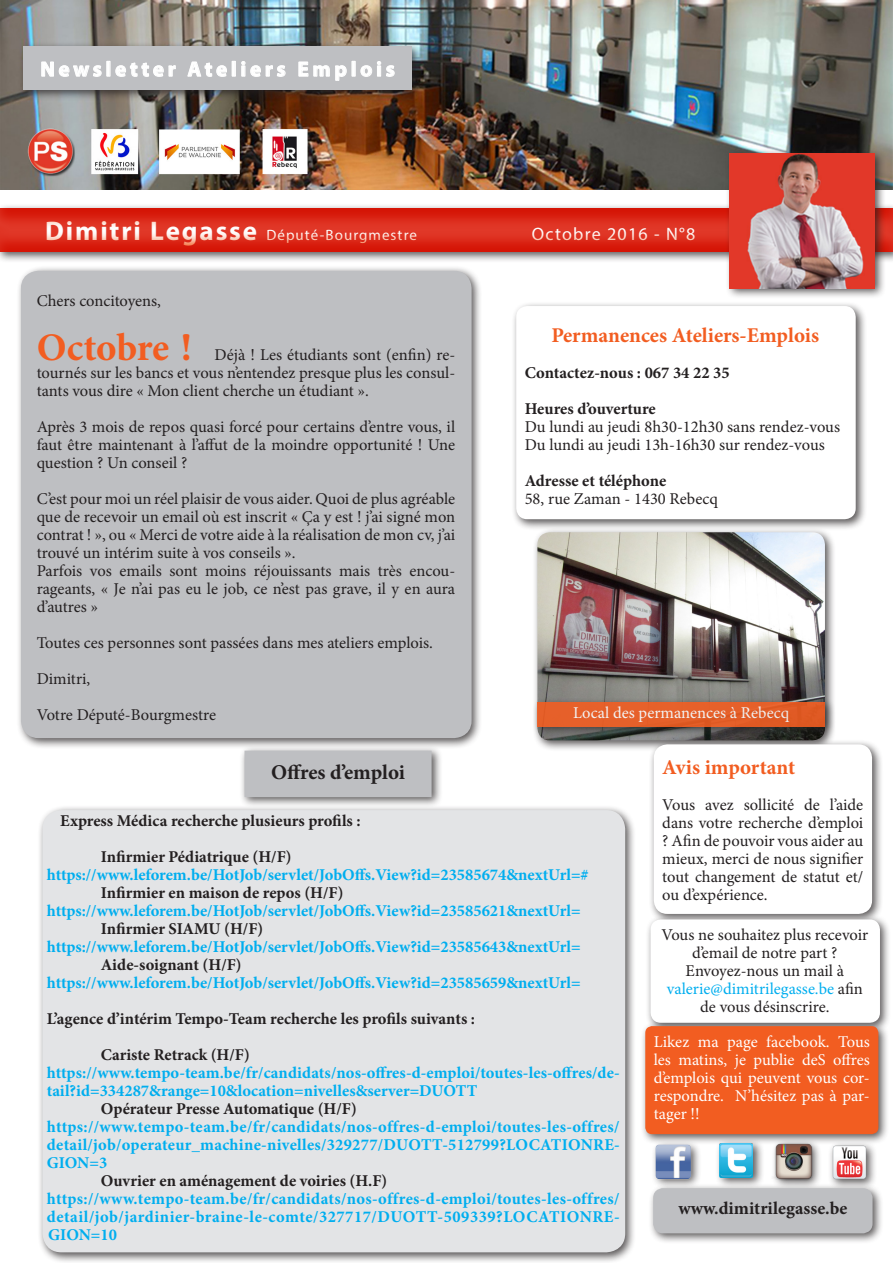
<style>
.page{position:relative;width:893px;height:1263px;background:#fff}
.page>*{position:absolute;margin:0;border:0;box-sizing:border-box;transform-origin:0 0}
.t1{font:700 39px "Minion Pro";letter-spacing:-.005em;color:#f25d21}
.t2{font:700 21px "Minion Pro";color:#f25d21}
.t3{font:700 21px "Myriad Pro";letter-spacing:.18em;color:#fff}
.t4{font:700 21px "Minion Pro";letter-spacing:-.005em;color:#231f20}
.t5{font:700 18px "Minion Pro";color:#231f20}
.t6{font:18px "Myriad Pro";letter-spacing:.07em;color:#fff}
.t7{font:16.5px/18px "Minion Pro";letter-spacing:-.005em;color:#231f20;text-align:justify}
.t8{font:700 16.5px/18px "Minion Pro";color:#00aeef;text-align:justify}
.t9{font:700 16.5px "Minion Pro";color:#231f20}
.t10{font:16.5px/18px "Minion Pro";color:#fff;text-align:justify}
.t11{font:16.5px/18px "Minion Pro";color:#00aeef;text-align:center}
.t12{font:15px "Myriad Pro";letter-spacing:.07em;color:#fff}
.s1{font-weight:700;font-size:27px}
.s2{color:#231f20}
</style>
<div class="page">
<img style="left:0;top:0;width:893px;height:190px">
<div style="left:0;top:203px;width:893px;height:60px;background:#231f20;opacity:.75"></div>
<svg style="left:0;top:208px;width:893px;height:44px;background:#da2616"></svg>
<div style="left:16px;top:266px;width:467px;height:483px;background:#231f20;opacity:.75"></div>
<div style="left:22px;top:272px;width:448px;height:465px;background:#bebfc2;border-radius:16px"></div>
<div style="left:21px;top:271px;width:451px;height:467px;border:3px solid #bebfc2;border-radius:16px"></div>
<div style="left:18px;top:41px;width:405px;height:60px;background:#231f20;opacity:.75"></div>
<div style="left:23px;top:47px;width:389px;height:43px;background:#bebfc2"></div>
<svg style="left:41px;top:61px;width:61px;height:16px"></svg>
<div style="left:107px;top:61px;width:3px;height:15px;border:1px solid #fff"></div>
<svg style="left:115px;top:62px;width:61px;height:15px"></svg>
<svg style="left:187px;top:61px;width:40px;height:16px"></svg>
<div style="left:232px;top:61px;width:3px;height:15px;border:1px solid #fff"></div>
<svg style="left:242px;top:61px;width:44px;height:16px"></svg>
<svg style="left:298px;top:61px;width:49px;height:20px"></svg>
<div style="left:352px;top:61px;width:3px;height:15px;border:1px solid #fff"></div>
<svg style="left:360px;top:61px;width:35px;height:16px"></svg>
<div style="left:239px;top:745px;width:204px;height:63px;background:#231f20;opacity:.75"></div>
<div style="left:247px;top:753px;width:182px;height:42px;background:#bebfc2"></div>
<div style="left:244px;top:751px;width:188px;height:46px;border:4px solid #bebfc2"></div>
<div style="left:532px;top:527px;width:304px;height:225px;background:#231f20;opacity:.75"></div>
<img style="left:537px;top:532px;width:288px;height:208px">
<div style="left:37px;top:805px;width:599px;height:458px;background:#231f20;opacity:.75"></div>
<div style="left:43px;top:810px;width:582px;height:442px;background:#e3e4e6;border-radius:19px"></div>
<div style="left:725px;top:148px;width:161px;height:151px;background:#231f20;opacity:.75"></div>
<img style="left:730px;top:153px;width:145px;height:135px">
<div style="left:511px;top:301px;width:356px;height:229px;background:#231f20;opacity:.75"></div>
<div style="left:516px;top:306px;width:340px;height:213px;background:#fff;border-radius:11px"></div>
<div style="left:648px;top:739px;width:235px;height:186px;background:#231f20;opacity:.75"></div>
<div style="left:654px;top:744px;width:218px;height:170px;background:#fff;border-radius:14px"></div>
<div style="left:645px;top:914px;width:246px;height:120px;background:#231f20;opacity:.75"></div>
<div style="left:651px;top:919px;width:229px;height:104px;background:#fff;border-radius:10px"></div>
<div style="left:651px;top:1140px;width:50px;height:49px;background:#231f20;opacity:.75"></div>
<img style="left:655px;top:1145px;width:37px;height:35px">
<div style="left:828px;top:1140px;width:49px;height:50px;background:#231f20;opacity:.75"></div>
<img style="left:832px;top:1145px;width:35px;height:35px">
<div style="left:715px;top:1138px;width:49px;height:51px;background:#231f20;opacity:.75"></div>
<img style="left:720px;top:1145px;width:33px;height:32px">
<div style="left:769px;top:1138px;width:53px;height:53px;background:#231f20;opacity:.75"></div>
<img style="left:771px;top:1145px;width:41px;height:36px">
<div style="left:640px;top:1021px;width:249px;height:124px;background:#231f20;opacity:.75"></div>
<div style="left:645px;top:1026px;width:233px;height:108px;background:#f25d21;border-radius:7px"></div>
<div style="left:532px;top:697px;width:304px;height:40px;background:#231f20;opacity:.75"></div>
<div style="left:538px;top:702px;width:287px;height:24px;background:#e6602a"></div>
<div style="left:648px;top:1183px;width:236px;height:61px;background:#231f20;opacity:.75"></div>
<div style="left:655px;top:1190px;width:215px;height:41px;background:#bebfc2;border-radius:8px"></div>
<div style="left:653px;top:1188px;width:220px;height:45px;border:4px solid #bebfc2;border-radius:8px"></div>
<p class="t3" style="left:40px;top:55px;width:356px">Newsletter Ateliers Emplois</p>
<p class="t12" style="left:45px;top:226px;width:373px"><span class="s1">Dimitri Legasse</span> Député-Bourgmestre</p>
<p class="t6" style="left:532px;top:223px;width:165px">Octobre 2016 - N°8</p>
<p class="t7" style="left:37px;top:292px;width:126px">Chers concitoyens,</p>
<p class="t1" style="left:37px;top:320px;width:157px">Octobre !</p>
<p class="t7" style="left:37px;top:346px;width:420px;text-indent:178px">Déjà ! Les étudiants sont (enfin) re&shy;tournés sur les bancs et vous n’entendez presque plus les consul&shy;tants vous dire « Mon client cherche un étudiant ».</p>
<p class="t7" style="left:37px;top:418px;width:420px">Après 3 mois de repos quasi forcé pour certains d’entre vous, il faut être maintenant à l’affut de la moindre opportunité ! Une question ? Un conseil ?</p>
<p class="t7" style="left:37px;top:490px;width:420px">C’est pour moi un réel plaisir de vous aider. Quoi de plus agréable que de recevoir un email où est inscrit « Ça y est ! j’ai signé mon contrat ! », ou « Merci de votre aide à la réalisation de mon cv, j’ai trouvé un intérim suite à vos conseils ».</p>
<p class="t7" style="left:37px;top:562px;width:420px">Parfois vos emails sont moins réjouissants mais très encou&shy;rageants, « Je n’ai pas eu le job, ce n’est pas grave, il y en aura d’autres »</p>
<p class="t7" style="left:37px;top:634px;width:398px">Toutes ces personnes sont passées dans mes ateliers emplois.</p>
<p class="t7" style="left:37px;top:670px;width:55px">Dimitri,</p>
<p class="t7" style="left:37px;top:706px;width:181px">Votre Député-Bourgmestre</p>
<p class="t2" style="left:551px;top:320px;width:269px">Permanences Ateliers-Emplois</p>
<p class="t9" style="left:525px;top:361px;width:206px">Contactez-nous : 067 34 22 35</p>
<p class="t9" style="left:525px;top:397px;width:133px">Heures d’ouverture</p>
<p class="t7" style="left:525px;top:418px;width:317px">Du lundi au jeudi 8h30-12h30 sans rendez-vous</p>
<p class="t7" style="left:525px;top:436px;width:302px">Du lundi au jeudi 13h-16h30 sur rendez-vous</p>
<p class="t9" style="left:525px;top:469px;width:143px">Adresse et téléphone</p>
<p class="t7" style="left:525px;top:490px;width:195px">58, rue Zaman - 1430 Rebecq</p>
<p class="t10" style="left:573px;top:704px;width:217px">Local des permanences à Rebecq</p>
<p class="t4" style="left:271px;top:757px;width:136px">Offres d’emploi</p>
<p class="t9" style="left:60px;top:809px;width:302px">Express Médica recherche plusieurs profils :</p>
<p class="t9" style="left:101px;top:845px;width:192px">Infirmier Pédiatrique (H/F)</p>
<p class="t8" style="left:47px;top:866px;width:544px">https://www.leforem.be/HotJob/servlet/JobOffs.View?id=23585674&amp;nextUrl=#</p>
<p class="t9" style="left:101px;top:881px;width:244px">Infirmier en maison de repos (H/F)</p>
<p class="t8" style="left:47px;top:902px;width:535px">https://www.leforem.be/HotJob/servlet/JobOffs.View?id=23585621&amp;nextUrl=</p>
<p class="t9" style="left:101px;top:917px;width:164px">Infirmier SIAMU (H/F)</p>
<p class="t8" style="left:47px;top:938px;width:535px">https://www.leforem.be/HotJob/servlet/JobOffs.View?id=23585643&amp;nextUrl=</p>
<p class="t9" style="left:101px;top:953px;width:142px">Aide-soignant (H/F)</p>
<p class="t8" style="left:47px;top:974px;width:535px">https://www.leforem.be/HotJob/servlet/JobOffs.View?id=23585659&amp;nextUrl=</p>
<p class="t9" style="left:47px;top:1007px;width:430px">L’agence d’intérim Tempo-Team recherche les profils suivants :</p>
<p class="t9" style="left:101px;top:1043px;width:151px">Cariste Retrack (H/F)</p>
<p class="t8" style="left:47px;top:1064px;width:575px">https://www.tempo-team.be/fr/candidats/nos-offres-d-emploi/toutes-les-offres/de&shy;tail?id=334287&amp;range=10&amp;location=nivelles&amp;server=DUOTT</p>
<p class="t9" style="left:101px;top:1097px;width:258px">Opérateur Presse Automatique (H/F)</p>
<p class="t8" style="left:47px;top:1118px;width:574px">https://www.tempo-team.be/fr/candidats/nos-offres-d-emploi/toutes-les-offres/ detail/job/operateur_machine-nivelles/329277/DUOTT-512799?LOCATIONRE-GION=3</p>
<p class="t9" style="left:101px;top:1169px;width:288px">Ouvrier en aménagement de voiries (H.F)</p>
<p class="t8" style="left:47px;top:1190px;width:575px">https://www.tempo-team.be/fr/candidats/nos-offres-d-emploi/toutes-les-offres/ detail/job/jardinier-braine-le-comte/327717/DUOTT-509339?LOCATIONRE-GION=10</p>
<p class="t2" style="left:662px;top:752px;width:134px">Avis important</p>
<p class="t7" style="left:662px;top:796px;width:203px">Vous avez sollicité de l’aide dans votre recherche d’emploi ? Afin de pouvoir vous aider au mieux, merci de nous signifier tout changement de statut et/ ou d’expérience.</p>
<p class="t7" style="left:661px;top:926px;width:208px;text-align:center">Vous ne souhaitez plus recevoir d’email de notre part ?</p>
<p class="t7" style="left:686px;top:962px;width:160px">Envoyez-nous un mail à</p>
<p class="t11" style="left:667px;top:980px;width:198px">valerie@dimitrilegasse.be <span class="s2">afin de vous désinscrire.</span></p>
<p class="t10" style="left:654px;top:1032px;width:218px">Likez ma page facebook. Tous les matins, je publie deS offres d’emplois qui peuvent vous cor&shy;respondre. N’hésitez pas à par&shy;tager !!</p>
<p class="t5" style="left:678px;top:1196px;width:171px">www.dimitrilegasse.be</p>
</div>
